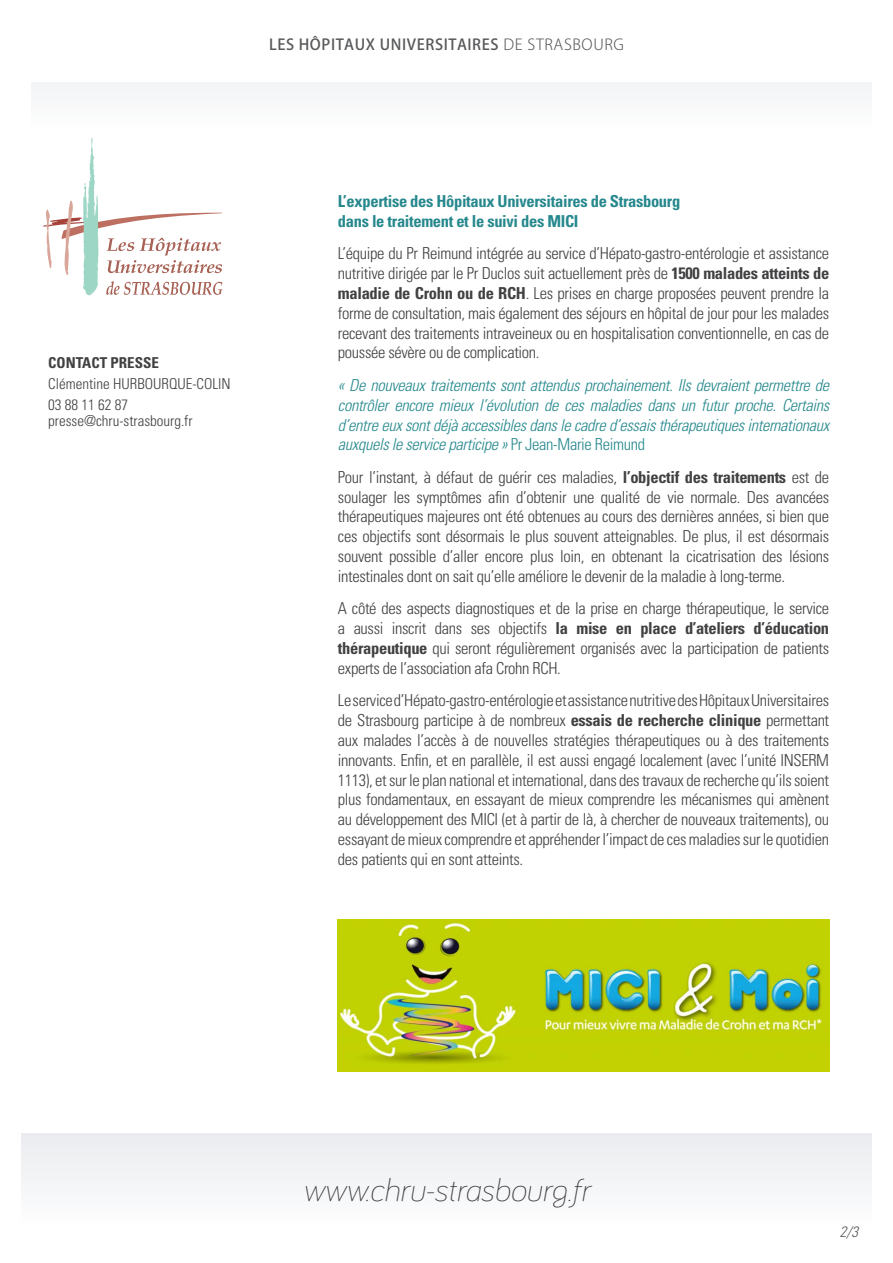
<style>
.page{position:relative;width:893px;height:1263px;background:#fff}
.page>*{position:absolute;margin:0;border:0;box-sizing:border-box;transform-origin:0 0}
.t1{font:italic 300 32.55px "Bariol";color:#414042}
.t2{font:300 condensed 16.5px/19.8px "Univers";letter-spacing:-.02em;color:#414042;text-align:justify}
.t3{font:italic 300 condensed 16.5px/19.8px "Univers";letter-spacing:-.02em;color:#26888d;text-align:justify}
.t4{font:700 condensed 16.5px/19.8px "Univers";letter-spacing:-.02em;color:#26888d}
.t5{font:500 15.15px "Koz Go Pro";letter-spacing:.04em;color:#58595b}
.t6{font:300 condensed 15px/20.7px "Univers";color:#414042}
.t7{font:700 condensed 15px "Univers";color:#414042}
.t8{font:italic 300 condensed 15px "Univers";color:#58595b}
.s1{font-weight:300}
.s2{font-weight:700}
.s3{font-style:normal}
</style>
<div class="page">
<div style="left:21px;top:1133px;width:851px;height:95px;background:#f3f4f6"></div>
<div style="left:31px;top:83px;width:841px;height:46px;background:#f8f8f9"></div>
<svg style="left:43px;top:138px;width:179px;height:158px"></svg>
<img style="left:338px;top:920px;width:491px;height:151px">
<p class="t5" style="left:269px;top:35px;width:356px">LES HÔPITAUX UNIVERSITAIRES <span class="s1">DE STRASBOURG</span></p>
<p class="t7" style="left:48px;top:354px;width:112px">CONTACT PRESSE</p>
<p class="t6" style="left:48px;top:373px;width:184px">Clémentine HURBOURQUE-COLIN<br>03 88 11 62 87</p>
<p class="t6" style="left:48px;top:411px;width:146px">presse@chru-strasbourg.fr</p>
<p class="t4" style="left:338px;top:191px;width:344px">L’expertise des Hôpitaux Universitaires de Strasbourg dans le traitement et le suivi des MICI</p>
<p class="t2" style="left:338px;top:243px;width:493px">L’équipe du Pr Reimund intégrée au service d’Hépato-gastro-entérologie et assistance nutritive dirigée par le Pr Duclos suit actuellement près de <span class="s2">1500 malades atteints de maladie de Crohn ou de RCH</span>. Les prises en charge proposées peuvent prendre la forme de consultation, mais également des séjours en hôpital de jour pour les malades recevant des traitements intraveineux ou en hospitalisation conventionnelle, en cas de poussée sévère ou de complication.</p>
<p class="t3" style="left:338px;top:375px;width:493px">« De nouveaux traitements sont attendus prochainement. Ils devraient permettre de contrôler encore mieux l’évolution de ces maladies dans un futur proche. Certains d’entre eux sont déjà accessibles dans le cadre d’essais thérapeutiques internationaux auxquels le service participe » <span class="s3">Pr Jean-Marie Reimund</span></p>
<p class="t2" style="left:338px;top:467px;width:493px">Pour l’instant, à défaut de guérir ces maladies, <span class="s2">l’objectif des traitements</span> est de soulager les symptômes afin d’obtenir une qualité de vie normale. Des avancées thérapeutiques majeures ont été obtenues au cours des dernières années, si bien que ces objectifs sont désormais le plus souvent atteignables. De plus, il est désormais souvent possible d’aller encore plus loin, en obtenant la cicatrisation des lésions intestinales dont on sait qu’elle améliore le devenir de la maladie à long-terme.</p>
<p class="t2" style="left:338px;top:598px;width:493px">A côté des aspects diagnostiques et de la prise en charge thérapeutique, le service a aussi inscrit dans ses objectifs <span class="s2">la mise en place d’ateliers d’éducation thérapeutique</span> qui seront régulièrement organisés avec la participation de patients experts de l’association afa Crohn RCH.</p>
<p class="t2" style="left:338px;top:690px;width:493px">Le service d’Hépato-gastro-entérologie et assistance nutritive des Hôpitaux Universitaires de Strasbourg participe à de nombreux <span class="s2">essais de recherche clinique</span> permettant aux malades l’accès à de nouvelles stratégies thérapeutiques ou à des traitements innovants. Enfin, et en parallèle, il est aussi engagé localement (avec l’unité INSERM 1113), et sur le plan national et international, dans des travaux de recherche qu’ils soient plus fondamentaux, en essayant de mieux comprendre les mécanismes qui amènent au développement des MICI (et à partir de là, à chercher de nouveaux traitements), ou essayant de mieux comprendre et appréhender l’impact de ces maladies sur le quotidien des patients qui en sont atteints.</p>
<h1 class="t1" style="left:303px;top:1168px;width:289px">www.chru-strasbourg.fr</h1>
<p class="t8" style="left:840px;top:1222px;width:20px">2/3</p>
</div>
